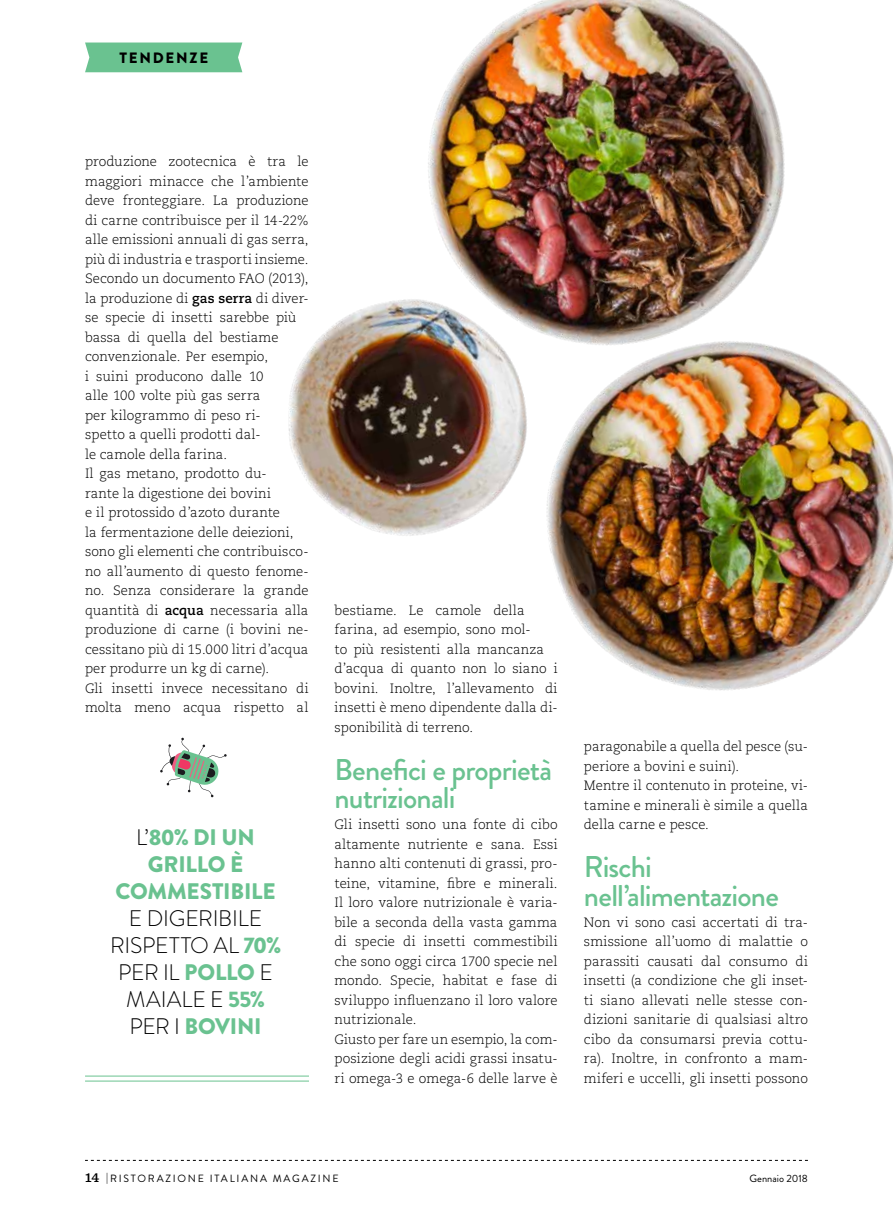
<style>
.page{position:relative;width:893px;height:1212px;background:#fff}
.page>*{position:absolute;margin:0;border:0;box-sizing:border-box;transform-origin:0 0}
.t1{font:500 30px/28.5px "Brandon Grotesque";letter-spacing:-.025em;color:#6ac290}
.t2{font:300 22.5px/27px "Brandon Grotesque";letter-spacing:-.005em;color:#000;text-align:center}
.t3{font:900 22.5px/27px "Brandon Grotesque";letter-spacing:-.01em;color:#6ac290;text-align:center}
.t4{font:900 15px "Brandon Grotesque";letter-spacing:.12em;color:#000}
.t5{font:300 13.5px/19.5px "Caecilia LT Std";letter-spacing:.005em;color:#000}
.t6{font:10.5px "Brandon Grotesque";letter-spacing:.17em;color:#000}
.t7{font:10.5px "Brandon Grotesque";color:#000}
.s1{font-weight:700}
.s2{font-weight:300;color:#000}
.s3{font-weight:900;color:#6ac290}
.s4{font-family:"Sentinel";font-weight:600;font-size:13.5px}
</style>
<div class="page">
<svg style="left:85px;top:1160px;width:723px;height:1px"></svg>
<hr style="left:85px;top:1075px;width:224px;height:1px;background:#6ac290">
<hr style="left:85px;top:1080px;width:224px;height:1px;background:#6ac290">
<div style="left:85px;top:43px;width:157px;height:29px;background:#6ac290"></div>
<img style="left:288px;top:0;width:604px;height:691px">
<svg style="left:160px;top:737px;width:67px;height:60px"></svg>
<img style="left:892px;top:0;width:1px;height:1212px">
<p class="t4" style="left:119px;top:47px;width:90px">TENDENZE</p>
<p class="t5" style="left:85px;top:152px;width:225px">produzione zootecnica è tra le maggiori minacce che l’ambiente deve fronteggiare. La produzione di carne contribuisce per il 14-22% alle emissioni annuali di gas serra, più di industria e trasporti insieme.<br>Secondo un documento FAO (2013), la produzione di <span class="s1">gas serra</span> di diver&shy;se specie di insetti sarebbe più bassa di quella del bestiame convenzionale. Per esempio,<br>i suini producono dalle 10<br>alle 100 volte più gas serra<br>per kilogrammo di peso ri-<br>spetto a quelli prodotti dal-<br>le camole della farina.<br>Il gas metano, prodotto du-<br>rante la digestione dei bovini<br>e il protossido d’azoto durante<br>la fermentazione delle deiezioni, sono gli elementi che contribuisco&shy;no all’aumento di questo fenome&shy;no. Senza considerare la grande quantità di <span class="s1">acqua</span> necessaria alla produzione di carne (i bovini ne&shy;cessitano più di 15.000 litri d’acqua per produrre un kg di carne).<br>Gli insetti invece necessitano di molta meno acqua rispetto al</p>
<h2 class="t3" style="left:116px;top:824px;width:162px"><span class="s2">L’</span>80% DI UN<br>GRILLO È<br>COMMESTIBILE</h2>
<h2 class="t2" style="left:110px;top:905px;width:173px">E DIGERIBILE<br>RISPETTO AL <span class="s3">70%<br></span>PER IL <span class="s3">POLLO</span> E<br>MAIALE E <span class="s3">55%<br></span>PER I <span class="s3">BOVINI</span></h2>
<p class="t5" style="left:334px;top:600px;width:225px">bestiame. Le camole della farina, ad esempio, sono mol-<br>to più resistenti alla mancanza d’acqua di quanto non lo siano i bovini. Inoltre, l’allevamento di insetti è meno dipendente dalla di&shy;sponibilità di terreno.</p>
<h1 class="t1" style="left:334px;top:755px;width:219px">Benefici e proprietà nutrizionali</h1>
<p class="t5" style="left:334px;top:815px;width:225px">Gli insetti sono una fonte di cibo altamente nutriente e sana. Essi hanno alti contenuti di grassi, pro&shy;teine, vitamine, fibre e minerali.<br>Il loro valore nutrizionale è varia&shy;bile a seconda della vasta gamma di specie di insetti commestibili che sono oggi circa 1700 specie nel mondo. Specie, habitat e fase di sviluppo influenzano il loro valore nutrizionale.<br>Giusto per fare un esempio, la com&shy;posizione degli acidi grassi insatu&shy;ri omega-3 e omega-6 delle larve è</p>
<p class="t5" style="left:584px;top:737px;width:225px">paragonabile a quella del pesce (su&shy;periore a bovini e suini).<br>Mentre il contenuto in proteine, vi&shy;tamine e minerali è simile a quella della carne e pesce.</p>
<h1 class="t1" style="left:584px;top:853px;width:196px">Rischi nell’alimentazione</h1>
<p class="t5" style="left:584px;top:912px;width:225px;text-align:justify">Non vi sono casi accertati di tra&shy;smissione all’uomo di malattie o parassiti causati dal consumo di insetti (a condizione che gli inset&shy;ti siano allevati nelle stesse con&shy;dizioni sanitarie di qualsiasi altro cibo da consumarsi previa cottu&shy;ra). Inoltre, in confronto a mam&shy;miferi e uccelli, gli insetti possono</p>
<p class="t6" style="left:85px;top:1171px;width:255px"><span class="s4">14</span> |RISTORAZIONE ITALIANA MAGAZINE</p>
<p class="t7" style="left:750px;top:1171px;width:60px">Gennaio 2018</p>
</div>
